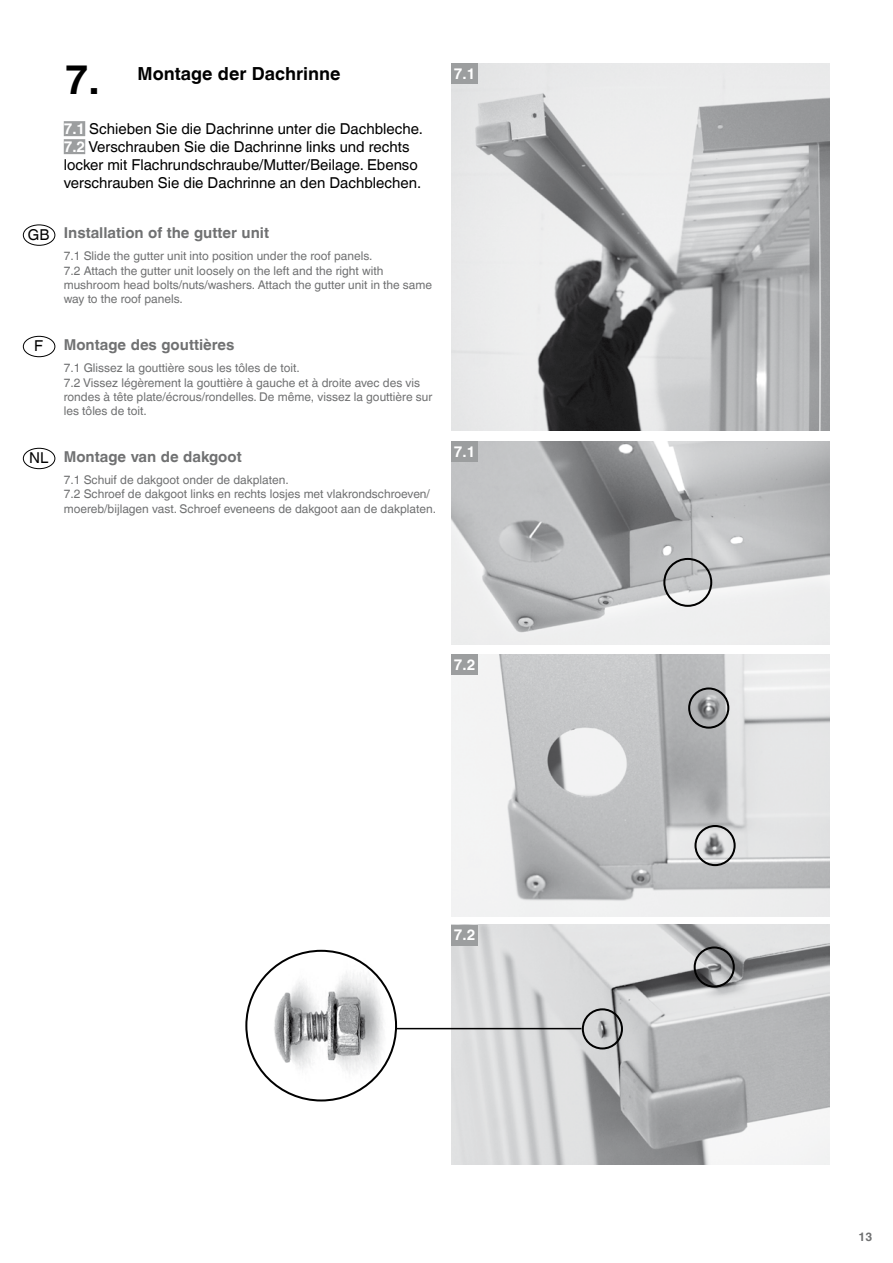
<style>
.page{position:relative;width:893px;height:1263px;background:#fff}
.page>*{position:absolute;margin:0;border:0;box-sizing:border-box;transform-origin:0 0}
.t1{font:700 40.5px "Helvetica World";color:#000}
.t2{font:700 18px "Helvetica World";color:#000}
.t3{font:15px/18px "Helvetica World";color:#000}
.t4{font:700 15px "Helvetica World";color:#707172}
.t5{font:700 15px "Helvetica World";color:#fff}
.t6{font:12px/14.4px "Helvetica World";color:#707172}
.t7{font:700 12px "Helvetica World";color:#707172}
.s1{font-weight:700;color:#fff}
</style>
<div class="page">
<div style="left:64px;top:121px;width:21px;height:15px;background:#9c9e9f"></div>
<div style="left:64px;top:139px;width:21px;height:15px;background:#9c9e9f"></div>
<div style="left:23px;top:225px;width:32px;height:21px;border:1px solid #000;border-radius:50%"></div>
<div style="left:23px;top:336px;width:32px;height:21px;border:1px solid #000;border-radius:50%"></div>
<div style="left:23px;top:448px;width:32px;height:21px;border:1px solid #000;border-radius:50%"></div>
<img style="left:452px;top:64px;width:377px;height:367px">
<img style="left:452px;top:441px;width:377px;height:203px">
<img style="left:452px;top:655px;width:377px;height:261px">
<img style="left:452px;top:925px;width:377px;height:239px">
<img style="left:255px;top:958px;width:138px;height:139px">
<div style="left:663px;top:558px;width:49px;height:49px;border:2px solid #000;border-radius:50%"></div>
<div style="left:694px;top:825px;width:42px;height:41px;border:2px solid #000;border-radius:50%"></div>
<div style="left:694px;top:946px;width:41px;height:42px;border:2px solid #000;border-radius:50%"></div>
<div style="left:582px;top:1008px;width:41px;height:41px;border:2px solid #000;border-radius:50%"></div>
<div style="left:688px;top:687px;width:41px;height:42px;border:2px solid #000;border-radius:50%"></div>
<hr style="left:397px;top:1028px;width:184px;height:1px;background:#000">
<div style="left:452px;top:64px;width:26px;height:20px;background:#9c9e9f"></div>
<div style="left:452px;top:441px;width:26px;height:20px;background:#9c9e9f"></div>
<div style="left:452px;top:655px;width:26px;height:20px;background:#9c9e9f"></div>
<div style="left:452px;top:925px;width:26px;height:20px;background:#9c9e9f"></div>
<p class="t3" style="left:28px;top:226px;width:23px">GB</p>
<p class="t3" style="left:34px;top:337px;width:10px">F</p>
<p class="t3" style="left:29px;top:449px;width:21px">NL</p>
<h1 class="t1" style="left:65px;top:57px;width:36px">7.</h1>
<h2 class="t2" style="left:138px;top:63px;width:204px">Montage der Dachrinne</h2>
<p class="t3" style="left:64px;top:120px;width:361px"><span class="s1">7.1</span> Schieben Sie die Dachrinne unter die Dachbleche.<br><span class="s1">7.2</span> Verschrauben Sie die Dachrinne links und rechts locker mit Flachrundschraube/Mutter/Beilage. Ebenso verschrauben Sie die Dachrinne an den Dachblechen.</p>
<p class="t4" style="left:64px;top:224px;width:207px">Installation of the gutter unit</p>
<p class="t6" style="left:64px;top:249px;width:370px">7.1 Slide the gutter unit into position under the roof panels.<br>7.2 Attach the gutter unit loosely on the left and the right with mushroom head bolts/nuts/washers. Attach the gutter unit in the same way to the roof panels.</p>
<p class="t4" style="left:64px;top:336px;width:172px">Montage des gouttières</p>
<p class="t6" style="left:64px;top:361px;width:370px">7.1 Glissez la gouttière sous les tôles de toit.<br>7.2 Vissez légèrement la gouttière à gauche et à droite avec des vis rondes à tête plate/écrous/rondelles. De même, vissez la gouttière sur les tôles de toit.</p>
<p class="t4" style="left:64px;top:448px;width:179px">Montage van de dakgoot</p>
<p class="t6" style="left:64px;top:473px;width:374px">7.1 Schuif de dakgoot onder de dakplaten.<br>7.2 Schroef de dakgoot links en rechts losjes met vlakrondschroeven/ moereb/bijlagen vast. Schroef eveneens de dakgoot aan de dakplaten.</p>
<p class="t5" style="left:454px;top:65px;width:23px">7.1</p>
<p class="t5" style="left:454px;top:443px;width:23px">7.1</p>
<p class="t5" style="left:454px;top:656px;width:23px">7.2</p>
<p class="t5" style="left:454px;top:926px;width:23px">7.2</p>
<p class="t7" style="left:859px;top:1230px;width:15px">13</p>
</div>
